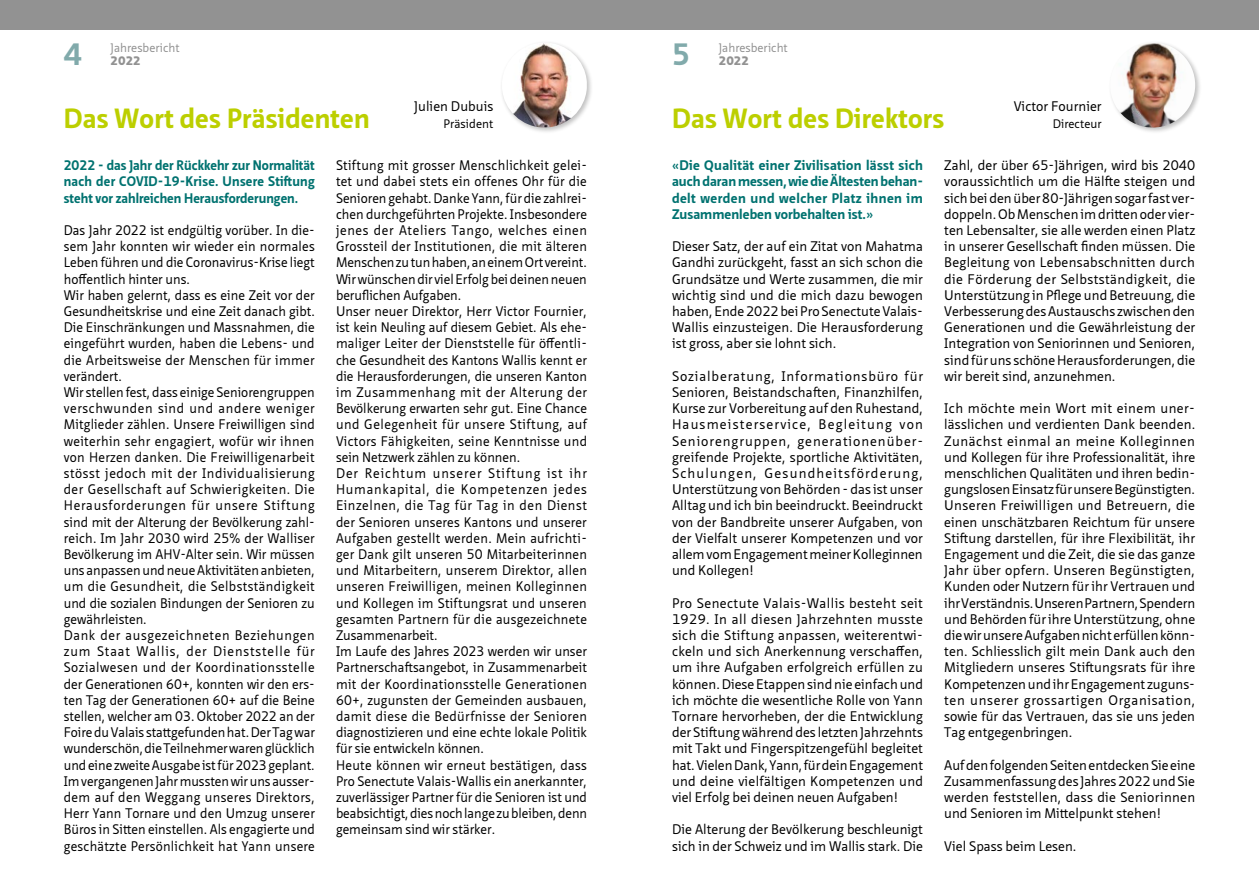
<style>
.page{position:relative;width:1259px;height:893px;background:#fff}
.page>*{position:absolute;margin:0;border:0;box-sizing:border-box;transform-origin:0 0}
.t1{font:700 30px "Neue Sans Pro";color:#81aaab}
.t2{font:700 27px "Neue Sans Pro";letter-spacing:.01em;color:#bccf00}
.t3{font:13.5px/16.2px "Neue Sans Pro";letter-spacing:.005em;color:#000;text-align:justify}
.t4{font:700 13.5px/16.2px "Neue Sans Pro";letter-spacing:.005em;color:#007270;text-align:justify}
.t5{font:12px "Neue Sans Pro";color:#929292}
.t6{font:12px "Neue Sans Pro";letter-spacing:.005em;color:#000}
.t7{font:900 12px "Neue Sans Pro";color:#929292}
</style>
<div class="page">
<div style="left:0;top:0;width:1259px;height:30px;background:#929292"></div>
<div style="left:499px;top:40px;width:94px;height:95px;background:#000;opacity:.25"></div>
<img style="left:502px;top:43px;width:85px;height:85px;border-radius:41px">
<div style="left:1107px;top:40px;width:95px;height:95px;background:#000;opacity:.25"></div>
<img style="left:1110px;top:43px;width:85px;height:85px;border-radius:43px">
<h1 class="t1" style="left:64px;top:35px;width:19px">4</h1>
<p class="t5" style="left:111px;top:40px;width:70px">Jahresbericht</p>
<p class="t7" style="left:111px;top:53px;width:32px">2022</p>
<h1 class="t1" style="left:672px;top:35px;width:19px">5</h1>
<p class="t5" style="left:719px;top:40px;width:70px">Jahresbericht</p>
<p class="t7" style="left:719px;top:53px;width:32px">2022</p>
<p class="t3" style="left:414px;top:98px;width:81px">Julien Dubuis</p>
<h2 class="t2" style="left:64px;top:100px;width:307px">Das Wort des Präsidenten</h2>
<p class="t6" style="left:443px;top:115px;width:51px">Präsident</p>
<p class="t3" style="left:1013px;top:98px;width:89px">Victor Fournier</p>
<h2 class="t2" style="left:672px;top:100px;width:274px">Das Wort des Direktors</h2>
<p class="t6" style="left:1052px;top:115px;width:50px">Directeur</p>
<p class="t4" style="left:64px;top:157px;width:252px">2022 - das Jahr der Rückkehr zur Normalität nach der COVID-19-Krise. Unsere Stiftung steht vor zahlreichen Herausforderungen.</p>
<p class="t3" style="left:64px;top:222px;width:253px;text-align:left">Das Jahr 2022 ist endgültig vorüber. In die&shy;sem Jahr konnten wir wieder ein normales Leben führen und die Coronavirus-Krise liegt hoffentlich hinter uns.<br>Wir haben gelernt, dass es eine Zeit vor der Gesundheitskrise und eine Zeit danach gibt.<br>Die Einschränkungen und Massnahmen, die eingeführt wurden, haben die Lebens- und die Arbeitsweise der Menschen für immer verändert.<br>Wir stellen fest, dass einige Seniorengruppen verschwunden sind und andere weniger Mitglieder zählen. Unsere Freiwilligen sind weiterhin sehr engagiert, wofür wir ihnen von Herzen danken. Die Freiwilligenarbeit stösst jedoch mit der Individualisierung der Gesellschaft auf Schwierigkeiten. Die Herausforderungen für unsere Stiftung sind mit der Alterung der Bevölkerung zahl&shy;reich. Im Jahr 2030 wird 25% der Walliser Bevölkerung im AHV-Alter sein. Wir müssen uns anpassen und neue Aktivitäten anbieten, um die Gesundheit, die Selbstständigkeit und die sozialen Bindungen der Senioren zu gewährleisten.<br>Dank der ausgezeichneten Beziehungen zum Staat Wallis, der Dienststelle für Sozialwesen und der Koordinationsstelle der Generationen 60+, konnten wir den ers&shy;ten Tag der Generationen 60+ auf die Beine stellen, welcher am 03. Oktober 2022 an der Foire du Valais stattgefunden hat. Der Tag war wunderschön, die Teilnehmer waren glücklich und eine zweite Ausgabe ist für 2023 geplant.<br>Im vergangenen Jahr mussten wir uns ausser&shy;dem auf den Weggang unseres Direktors, Herr Yann Tornare und den Umzug unserer Büros in Sitten einstellen. Als engagierte und geschätzte Persönlichkeit hat Yann unsere</p>
<p class="t3" style="left:336px;top:157px;width:253px;text-align:left">Stiftung mit grosser Menschlichkeit gelei&shy;tet und dabei stets ein offenes Ohr für die Senioren gehabt. Danke Yann, für die zahlrei&shy;chen durchgeführten Projekte. Insbesondere jenes der Ateliers Tango, welches einen Grossteil der Institutionen, die mit älteren Menschen zu tun haben, an einem Ort vereint.<br>Wir wünschen dir viel Erfolg bei deinen neuen beruflichen Aufgaben.<br>Unser neuer Direktor, Herr Victor Fournier, ist kein Neuling auf diesem Gebiet. Als ehe&shy;maliger Leiter der Dienststelle für öffentli&shy;che Gesundheit des Kantons Wallis kennt er die Herausforderungen, die unseren Kanton im Zusammenhang mit der Alterung der Bevölkerung erwarten sehr gut. Eine Chance und Gelegenheit für unsere Stiftung, auf Victors Fähigkeiten, seine Kenntnisse und sein Netzwerk zählen zu können.<br>Der Reichtum unserer Stiftung ist ihr Humankapital, die Kompetenzen jedes Einzelnen, die Tag für Tag in den Dienst der Senioren unseres Kantons und unserer Aufgaben gestellt werden. Mein aufrichti&shy;ger Dank gilt unseren 50 Mitarbeiterinnen und Mitarbeitern, unserem Direktor, allen unseren Freiwilligen, meinen Kolleginnen und Kollegen im Stiftungsrat und unseren gesamten Partnern für die ausgezeichnete Zusammenarbeit.<br>Im Laufe des Jahres 2023 werden wir unser Partnerschaftsangebot, in Zusammenarbeit mit der Koordinationsstelle Generationen 60+, zugunsten der Gemeinden ausbauen, damit diese die Bedürfnisse der Senioren diagnostizieren und eine echte lokale Politik für sie entwickeln können.<br>Heute können wir erneut bestätigen, dass Pro Senectute Valais-Wallis ein anerkannter, zuverlässiger Partner für die Senioren ist und beabsichtigt, dies noch lange zu bleiben, denn gemeinsam sind wir stärker.</p>
<p class="t4" style="left:672px;top:157px;width:252px">«Die Qualität einer Zivilisation lässt sich auch daran messen, wie die Ältesten behan&shy;delt werden und welcher Platz ihnen im Zusammenleben vorbehalten ist.»</p>
<p class="t3" style="left:672px;top:238px;width:252px">Dieser Satz, der auf ein Zitat von Mahatma Gandhi zurückgeht, fasst an sich schon die Grundsätze und Werte zusammen, die mir wichtig sind und die mich dazu bewogen haben, Ende 2022 bei Pro Senectute Valais-Wallis einzusteigen. Die Herausforderung ist gross, aber sie lohnt sich.</p>
<p class="t3" style="left:672px;top:368px;width:252px">Sozialberatung, Informationsbüro für Senioren, Beistandschaften, Finanzhilfen, Kurse zur Vorbereitung auf den Ruhestand, Hausmeisterservice, Begleitung von Seniorengruppen, generationenüber&shy;greifende Projekte, sportliche Aktivitäten, Schulungen, Gesundheitsförderung, Unterstützung von Behörden - das ist unser Alltag und ich bin beeindruckt. Beeindruckt von der Bandbreite unserer Aufgaben, von der Vielfalt unserer Kompetenzen und vor allem vom Engagement meiner Kolleginnen und Kollegen!</p>
<p class="t3" style="left:672px;top:594px;width:253px">Pro Senectute Valais-Wallis besteht seit 1929. In all diesen Jahrzehnten musste sich die Stiftung anpassen, weiterentwi&shy;ckeln und sich Anerkennung verschaffen, um ihre Aufgaben erfolgreich erfüllen zu können. Diese Etappen sind nie einfach und ich möchte die wesentliche Rolle von Yann Tornare hervorheben, der die Entwicklung der Stiftung während des letzten Jahrzehnts mit Takt und Fingerspitzengefühl begleitet hat. Vielen Dank, Yann, für dein Engagement und deine vielfältigen Kompetenzen und viel Erfolg bei deinen neuen Aufgaben!</p>
<p class="t3" style="left:672px;top:821px;width:252px">Die Alterung der Bevölkerung beschleunigt sich in der Schweiz und im Wallis stark. Die</p>
<p class="t3" style="left:944px;top:157px;width:252px">Zahl, der über 65-Jährigen, wird bis 2040 voraussichtlich um die Hälfte steigen und sich bei den über 80-Jährigen sogar fast ver&shy;doppeln. Ob Menschen im dritten oder vier&shy;ten Lebensalter, sie alle werden einen Platz in unserer Gesellschaft finden müssen. Die Begleitung von Lebensabschnitten durch die Förderung der Selbstständigkeit, die Unterstützung in Pflege und Betreuung, die Verbesserung des Austauschs zwischen den Generationen und die Gewährleistung der Integration von Seniorinnen und Senioren, sind für uns schöne Herausforderungen, die wir bereit sind, anzunehmen.</p>
<p class="t3" style="left:944px;top:400px;width:252px">Ich möchte mein Wort mit einem uner&shy;lässlichen und verdienten Dank beenden.<br>Zunächst einmal an meine Kolleginnen und Kollegen für ihre Professionalität, ihre menschlichen Qualitäten und ihren bedin&shy;gungslosen Einsatz für unsere Begünstigten.<br>Unseren Freiwilligen und Betreuern, die einen unschätzbaren Reichtum für unsere Stiftung darstellen, für ihre Flexibilität, ihr Engagement und die Zeit, die sie das ganze Jahr über opfern. Unseren Begünstigten, Kunden oder Nutzern für ihr Vertrauen und ihr Verständnis. Unseren Partnern, Spendern und Behörden für ihre Unterstützung, ohne die wir unsere Aufgaben nicht erfüllen könn&shy;ten. Schliesslich gilt mein Dank auch den Mitgliedern unseres Stiftungsrats für ihre Kompetenzen und ihr Engagement zuguns&shy;ten unserer grossartigen Organisation, sowie für das Vertrauen, das sie uns jeden Tag entgegenbringen.</p>
<p class="t3" style="left:944px;top:756px;width:252px">Auf den folgenden Seiten entdecken Sie eine Zusammenfassung des Jahres 2022 und Sie werden feststellen, dass die Seniorinnen und Senioren im Mittelpunkt stehen!</p>
<p class="t3" style="left:944px;top:837px;width:134px">Viel Spass beim Lesen.</p>
</div>
